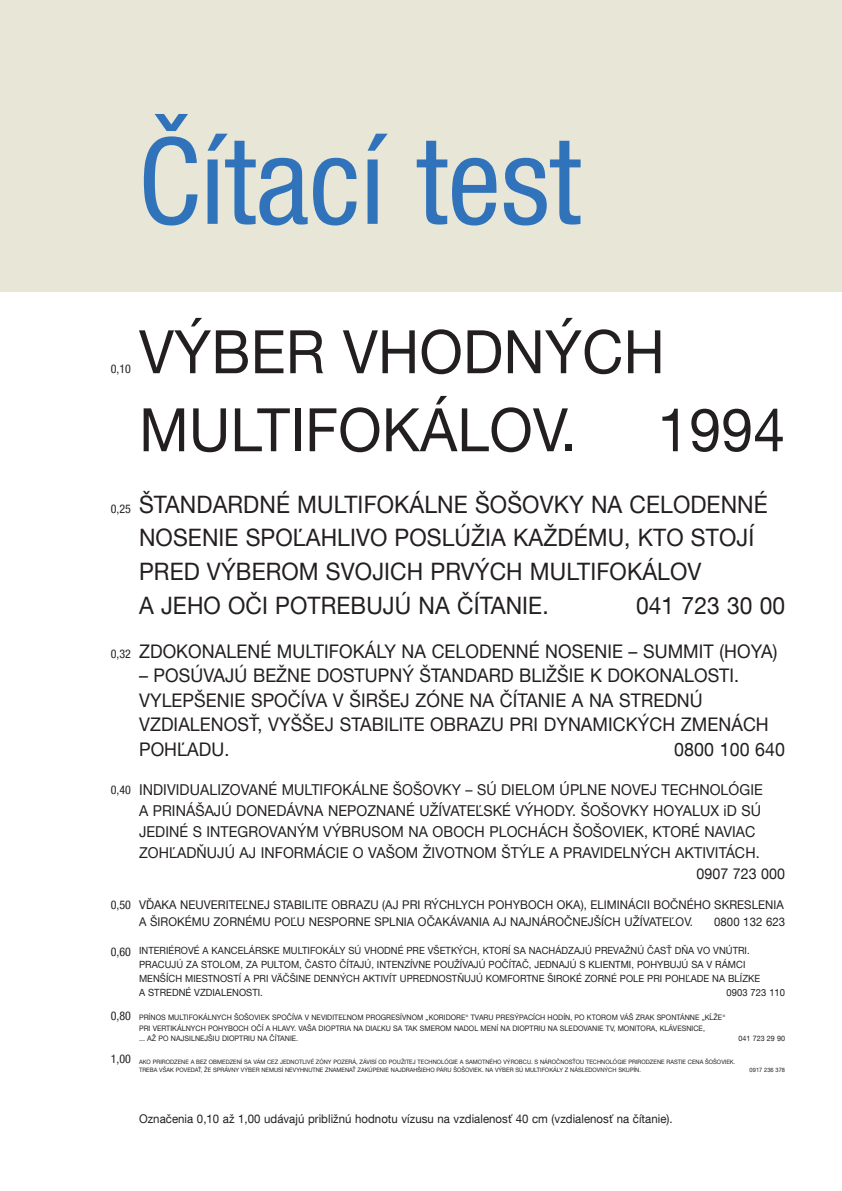
<style>
.page{position:relative;width:842px;height:1191px;background:#fff}
.page>*{position:absolute;margin:0;border:0;box-sizing:border-box;transform-origin:0 0}
.t1{font:condensed 120px "Helvetica Neue LT Com";color:#3073ba}
.t2{font:60px/78px "Helvetica Neue LT Com";letter-spacing:.005em;color:#231f20;scale:.95 1}
.t3{font:24px/33.6px "Helvetica Neue LT Com";letter-spacing:.005em;color:#231f20;scale:.95 1}
.t4{font:18.8px/24.4px "Helvetica Neue LT Com";letter-spacing:.005em;color:#231f20;scale:.95 1}
.t5{font:15px/21px "Helvetica Neue LT Com";letter-spacing:.005em;color:#231f20;scale:.95 1}
.t6{font:12px/16.8px "Helvetica Neue LT Com";letter-spacing:.005em;color:#231f20;scale:.95 1}
.t7{font:condensed 12px "Helvetica Neue LT Com";color:#231f20}
.t8{font:9.8px/13.8px "Helvetica Neue LT Com";letter-spacing:.005em;color:#231f20;scale:.95 1}
.t9{font:7.6px/10.4px "Helvetica Neue LT Com";letter-spacing:.005em;color:#231f20;scale:.95 1}
.t10{font:6px/8.4px "Helvetica Neue LT Com";letter-spacing:.005em;color:#231f20;scale:.95 1}
</style>
<div class="page">
<div style="left:0;top:0;width:842px;height:292px;background:#e7e6d7"></div>
<h1 class="t1" style="left:138px;top:111px;width:444px">Čítací test</h1>
<p class="t7" style="left:111px;top:361px;width:22px">0,10</p>
<p class="t7" style="left:111px;top:501px;width:22px">0,25</p>
<p class="t7" style="left:111px;top:646px;width:22px">0,32</p>
<p class="t7" style="left:111px;top:783px;width:22px">0,40</p>
<p class="t7" style="left:111px;top:897px;width:22px">0,50</p>
<p class="t7" style="left:111px;top:944px;width:22px">0,60</p>
<p class="t7" style="left:111px;top:1009px;width:22px">0,80</p>
<p class="t7" style="left:111px;top:1051px;width:22px">1,00</p>
<h2 class="t2" style="left:139px;top:311px;width:555px">VÝBER VHODNÝCH<br>MULTIFOKÁLOV.</h2>
<h2 class="t2" style="left:657px;top:389px;width:136px">1994</h2>
<h3 class="t3" style="left:139px;top:487px;width:663px">ŠTANDARDNÉ MULTIFOKÁLNE ŠOŠOVKY NA CELODENNÉ NOSENIE SPOĽAHLIVO POSLÚŽIA KAŽDÉMU, KTO STOJÍ PRED VÝBEROM SVOJICH PRVÝCH MULTIFOKÁLOV<br>A JEHO OČI POTREBUJÚ NA ČÍTANIE.</h3>
<h3 class="t3" style="left:636px;top:588px;width:158px">041 723 30 00</h3>
<h3 class="t4" style="left:139px;top:639px;width:544px">ZDOKONALENÉ MULTIFOKÁLY NA CELODENNÉ NOSENIE – SUMMIT</h3>
<h3 class="t4" style="left:719px;top:639px;width:62px">(H OYA)</h3>
<h3 class="t4" style="left:139px;top:663px;width:664px">– POSÚVAJÚ BEŽNE DOSTUPNÝ ŠTANDARD BLIŽŠIE K DOKONALOSTI.<br>VYLEPŠENIE SPOČÍVA V ŠIRŠEJ ZÓNE NA ČÍTANIE A NA STREDNÚ VZDIALENOSŤ, VYŠŠ EJ STABILITE OBRAZU PRI DYNAMICKÝCH ZMENÁCH POHĽADU.</h3>
<h3 class="t4" style="left:674px;top:736px;width:118px">0800 100 640</h3>
<h3 class="t5" style="left:139px;top:778px;width:658px">I NDIVIDUALIZOVANÉ MULTIFOKÁLNE ŠOŠOVKY – SÚ DIELOM ÚPLNE NOVEJ TECHNOLÓGIE<br>A PRINÁŠAJÚ DONEDÁVNA NEPOZNANÉ UŽÍVATEĽSKÉ VÝHODY. ŠOŠOVKY HOYALU</h3>
<h3 class="t5" style="left:710px;top:799px;width:55px">X ID SÚ</h3>
<h3 class="t5" style="left:139px;top:820px;width:650px">JEDINÉ S INTEGROVANÝM VÝBRUSOM NA OBOCH PLOCHÁCH ŠOŠOVIEK, KTORÉ NAVIAC</h3>
<h3 class="t5" style="left:139px;top:841px;width:655px">ZOHĽADŇUJÚ AJ INFORMÁCIE O VAŠOM ŽIVOTNOM ŠTÝLE A PRAVIDELNÝCH AKTIVITÁCH.</h3>
<h3 class="t5" style="left:696px;top:862px;width:95px">0907 723 000</h3>
<p class="t6" style="left:139px;top:896px;width:680px">VĎAKA NEUVERITEĽNEJ STABILITE OBRAZU (AJ PRI RÝCHLYCH POHYBOCH OKA), ELIMINÁCII BOČNÉHO SKRESLENIA<br>A ŠIROKÉMU ZORNÉMU POĽU NESPORNE SPLNIA OČAKÁVANIA AJ NAJNÁROČNEJŠÍCH UŽÍVATEĽOV.</p>
<p class="t6" style="left:714px;top:913px;width:76px">0800 132 623</p>
<p class="t8" style="left:139px;top:943px;width:655px">I NTERIÉROVÉ A KANCELÁRSKE MULTIFOKÁLY SÚ VHODNÉ PRE VŠETKÝCH, KTORÍ SA NACHÁDZAJÚ PREVAŽNÚ ČASŤ DŇA VO VNÚTRI.<br>PRACUJÚ ZA STOLOM, ZA PULTOM, ČASTO ČÍTAJÚ, INTENZÍVNE POUŽÍVAJÚ POČÍTAČ, JEDNAJÚ S KLIENTMI, POHYBUJÚ SA V RÁMCI MENŠÍCH MIESTNOSTÍ A PRI VÄČŠINE DENNÝCH AKTIVÍT UPREDNOSTŇUJÚ KOMFORTNE ŠIROKÉ ZORNÉ POLE PRI POHĽADE NA BLÍZKE A STREDNÉ VZDIALENOSTI.</p>
<p class="t8" style="left:726px;top:985px;width:63px">0903 723 110</p>
<p class="t9" style="left:139px;top:1012px;width:619px">PRÍNOS MULTIFOKÁLNYCH ŠOŠOVIEK SPOČÍVA V NEVIDITEĽNOM PROGRESÍVNOM „KORIDORE“ TVARU PRESÝPACÍCH HODÍN, PO KTOROM VÁŠ ZRAK SPONTÁNNE „KĹŽE“<br>PRI VERTIKÁLNYCH POHYBOCH OČÍ A HLAVY. VAŠA DIOPTRIA NA DIAĽKU SA TAK SMEROM NADOL MENÍ NA DIOPTRIU NA SLEDOVANIE TV, MONITORA, KLÁVESNICE,<br>... AŽ PO NAJSILNEJŠIU DIOPTRIU NA ČÍTANIE.</p>
<p class="t9" style="left:738px;top:1033px;width:51px">041 723 29 90</p>
<p class="t10" style="left:139px;top:1057px;width:629px">AKO PRIRODZENE A BEZ OBMEDZENÍ SA VÁM CEZ JEDNOTLIVÉ ZÓNY POZERÁ, ZÁVISÍ OD POUŽITEJ TECHNOLÓGIE A SAMOTNÉHO VÝROBCU. S NÁROČNOSŤOU TECHNOLÓGIE PRIRODZENE RASTIE CENA ŠOŠOVIEK.<br>TREBA VŠAK POVEDAŤ, ŽE SPRÁVNY VÝBER NEMUSÍ NEVYHNUTNE ZNAMENAŤ ZAKÚPENIE NAJDRAHŠIEHO PÁRU ŠOŠOVIEK. NA VÝBER SÚ MULTIFOKÁLY Z NÁSLEDOVNÝCH SKUPÍN.</p>
<p class="t10" style="left:750px;top:1065px;width:39px">0917 236 378</p>
<p class="t6" style="left:139px;top:1109px;width:563px">OZNAČENIA 0,10 AŽ 1,00 UDÁVAJÚ PRIBLIŽNÚ HODNOTU VÍZUSU NA VZDIALENOSŤ 40 CM (VZDIALENOSŤ NA ČÍTANIE).</p>
</div>
